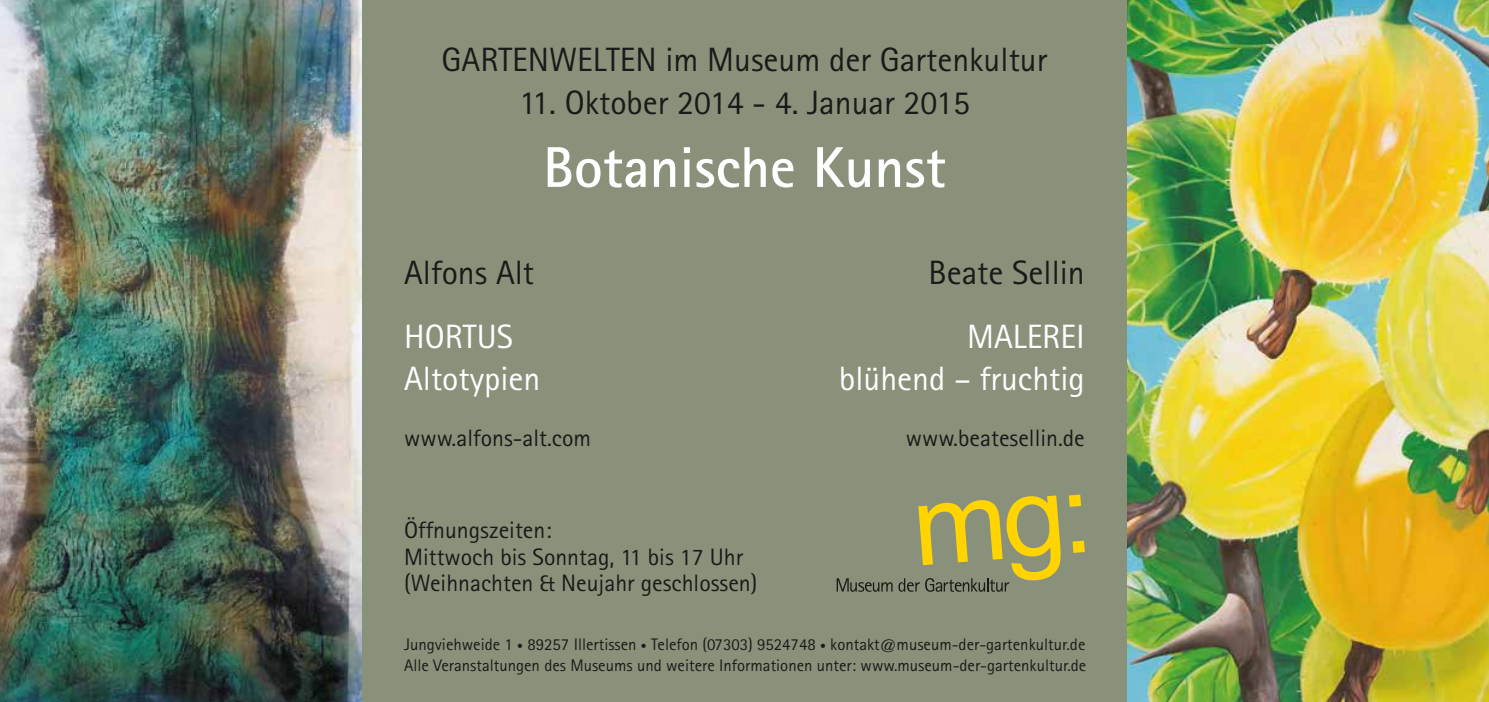
<style>
.page{position:relative;width:1489px;height:702px;background:#fff}
.page>*{position:absolute;margin:0;border:0;box-sizing:border-box;transform-origin:0 0}
.t1{font:700 57.5px "Rotis Sans Serif";color:#fff}
.t2{font:33.75px "Rotis Sans Serif";color:#1a1a18}
.t3{font:33.75px "Rotis Sans Serif";color:#fff}
.t4{font:23.75px/26.2px "Rotis Sans Serif";color:#1a1a18}
.t5{font:16.75px/21px "Rotis Sans Serif";color:#1a1a18}
.s1{font-size:11.5px}
</style>
<div class="page">
<div style="left:0;top:0;width:1488px;height:702px;background:#8a917b"></div>
<img style="left:1127px;top:0;width:361px;height:702px">
<img style="left:0;top:0;width:361px;height:702px">
<svg style="left:836px;top:578px;width:56px;height:13px"></svg>
<svg style="left:898px;top:495px;width:162px;height:96px"></svg>
<svg style="left:1069px;top:494px;width:15px;height:59px"></svg>
<h2 class="t2" style="left:441px;top:40px;width:607px">GARTENWELTEN im Museum der Gartenkultur</h2>
<h2 class="t2" style="left:519px;top:82px;width:452px">11. Oktober 2014 - 4. Januar 2015</h2>
<h1 class="t1" style="left:543px;top:131px;width:404px">Botanische Kunst</h1>
<h2 class="t2" style="left:404px;top:252px;width:132px">Alfons Alt</h2>
<h2 class="t2" style="left:928px;top:252px;width:158px">Beate Sellin</h2>
<h2 class="t3" style="left:404px;top:316px;width:110px">HORTUS</h2>
<h2 class="t3" style="left:967px;top:316px;width:119px">MALEREI</h2>
<h2 class="t3" style="left:404px;top:359px;width:138px">Altotypien</h2>
<h2 class="t3" style="left:839px;top:359px;width:247px">blühend – fruchtig</h2>
<h3 class="t4" style="left:404px;top:424px;width:188px">www.alfons-alt.com</h3>
<h3 class="t4" style="left:905px;top:424px;width:180px">www.beatesellin.de</h3>
<h3 class="t4" style="left:404px;top:517px;width:355px">Öffnungszeiten:<br>Mittwoch bis Sonntag, 11 bis 17 Uhr (Weihnachten &amp; Neujahr geschlossen)</h3>
<p class="t5" style="left:404px;top:633px;width:683px">Jungviehweide 1 <span class="s1">•</span> 89257 Illertissen <span class="s1">•</span> Telefon (07303) 9524748 <span class="s1">•</span> kontakt@museum-der-gartenkultur.de<br>Alle Veranstaltungen des Museums und weitere Informationen unter: www.museum-der-gartenkultur.de</p>
</div>
